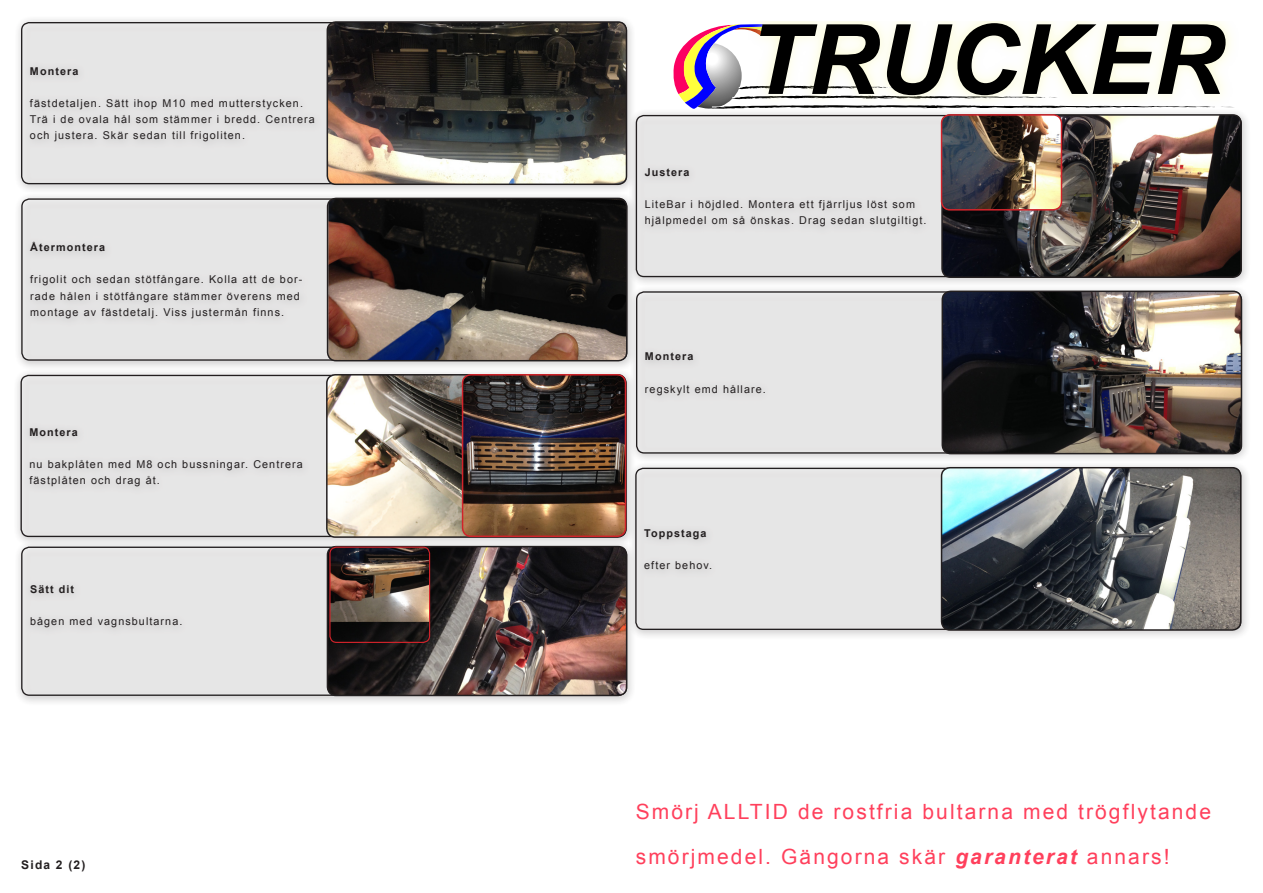
<style>
.page{position:relative;width:1263px;height:893px;background:#fff}
.page>*{position:absolute;margin:0;border:0;box-sizing:border-box;transform-origin:0 0}
.t1{font:italic 700 97.2px "Arial";color:#000}
.t2{font:21px/45px "Arial";letter-spacing:.1em;color:#ff405c}
.t3{font:700 12px "Arial";color:#231f20}
.t4{font:10.8px/16.2px "Arial";letter-spacing:.1em;color:#231f20}
.t5{font:700 10.8px "Arial";letter-spacing:.1em;color:#231f20}
.s1{font-weight:700;font-style:italic}
</style>
<div class="page">
<svg style="left:673px;top:25px;width:57px;height:84px"></svg>
<img style="left:730px;top:21px;width:504px;height:88px">
<div style="left:14px;top:16px;width:622px;height:178px;background:#231f20;opacity:.47"></div>
<div style="left:22px;top:23px;width:604px;height:161px;background:#e6e6e6;border-radius:8px"></div>
<img style="left:327px;top:22px;width:299px;height:162px">
<div style="left:327px;top:21px;width:300px;height:164px;border:2px solid #231f20;border-radius:9px"></div>
<div style="left:14px;top:192px;width:622px;height:179px;background:#231f20;opacity:.47"></div>
<div style="left:22px;top:199px;width:604px;height:161px;background:#e6e6e6;border-radius:8px"></div>
<img style="left:328px;top:198px;width:299px;height:163px">
<div style="left:327px;top:198px;width:300px;height:163px;border:2px solid #231f20;border-radius:9px"></div>
<div style="left:13px;top:368px;width:622px;height:179px;background:#231f20;opacity:.47"></div>
<div style="left:21px;top:375px;width:605px;height:161px;background:#e6e6e6;border-radius:8px"></div>
<img style="left:327px;top:375px;width:299px;height:162px">
<div style="left:326px;top:374px;width:301px;height:164px;border:2px solid #231f20;border-radius:9px"></div>
<div style="left:14px;top:540px;width:622px;height:166px;background:#231f20;opacity:.47"></div>
<div style="left:22px;top:547px;width:604px;height:148px;background:#e6e6e6;border-radius:8px"></div>
<img style="left:327px;top:547px;width:300px;height:148px">
<div style="left:327px;top:546px;width:300px;height:150px;border:2px solid #231f20;border-radius:9px"></div>
<img style="left:463px;top:375px;width:162px;height:161px">
<div style="left:462px;top:374px;width:164px;height:163px;border:2px solid #d1232a;border-radius:9px"></div>
<div style="left:628px;top:109px;width:623px;height:178px;background:#231f20;opacity:.47"></div>
<div style="left:636px;top:116px;width:605px;height:161px;background:#e6e6e6;border-radius:8px"></div>
<img style="left:942px;top:115px;width:299px;height:162px">
<div style="left:941px;top:114px;width:301px;height:164px;border:2px solid #231f20;border-radius:9px"></div>
<div style="left:629px;top:285px;width:622px;height:179px;background:#231f20;opacity:.47"></div>
<div style="left:637px;top:292px;width:604px;height:161px;background:#e6e6e6;border-radius:8px"></div>
<img style="left:942px;top:291px;width:299px;height:163px">
<div style="left:941px;top:291px;width:301px;height:163px;border:2px solid #231f20;border-radius:9px"></div>
<div style="left:628px;top:461px;width:622px;height:179px;background:#231f20;opacity:.47"></div>
<div style="left:636px;top:468px;width:604px;height:161px;background:#e6e6e6;border-radius:8px"></div>
<img style="left:941px;top:468px;width:300px;height:162px">
<div style="left:941px;top:467px;width:300px;height:164px;border:2px solid #231f20;border-radius:9px"></div>
<img style="left:941px;top:115px;width:120px;height:95px">
<div style="left:941px;top:114px;width:121px;height:97px;border:2px solid #d1232a;border-radius:9px"></div>
<img style="left:330px;top:547px;width:100px;height:75px">
<div style="left:329px;top:547px;width:101px;height:96px;border:1px solid #d1232a;border-radius:7px"></div>
<p class="t5" style="left:30px;top:63px;width:50px">Montera</p>
<p class="t4" style="left:30px;top:95px;width:286px">fästdetaljen. Sätt ihop M10 med mutterstycken.<br>Trä i de ovala hål som stämmer i bredd. Centrera och justera. Skär sedan till frigoliten.</p>
<p class="t5" style="left:30px;top:240px;width:76px">Återmontera</p>
<p class="t4" style="left:30px;top:271px;width:274px">frigolit och sedan stötfångare. Kolla att de bor&shy;rade hålen i stötfångare stämmer överens med montage av fästdetalj. Viss justermån finns.</p>
<p class="t5" style="left:29px;top:424px;width:50px">Montera</p>
<p class="t4" style="left:29px;top:456px;width:275px">nu bakplåten med M8 och bussningar. Centrera</p>
<p class="t4" style="left:29px;top:472px;width:132px">fästplåten och drag åt.</p>
<p class="t5" style="left:30px;top:581px;width:46px">Sätt dit</p>
<p class="t4" style="left:30px;top:613px;width:154px">bågen med vagnsbultarna.</p>
<p class="t3" style="left:21px;top:856px;width:66px">Sida 2 (2)</p>
<p class="t1" style="left:748px;top:-6px;width:477px">TRUCKER</p>
<p class="t5" style="left:645px;top:164px;width:46px">Justera</p>
<p class="t4" style="left:645px;top:196px;width:283px">LiteBar i höjdled. Montera ett fjärrljus löst som hjälpmedel om så önskas. Drag sedan slutgiltigt.</p>
<p class="t5" style="left:645px;top:349px;width:50px">Montera</p>
<p class="t4" style="left:645px;top:381px;width:122px">regskylt emd hållare.</p>
<p class="t5" style="left:644px;top:525px;width:64px">Toppstaga</p>
<p class="t4" style="left:644px;top:557px;width:69px">efter behov.</p>
<p class="t2" style="left:636px;top:788px;width:577px">Smörj ALLTID de rostfria bultarna med trögflytande smörjmedel. Gängorna skär <span class="s1">garanterat</span> annars!</p>
</div>
